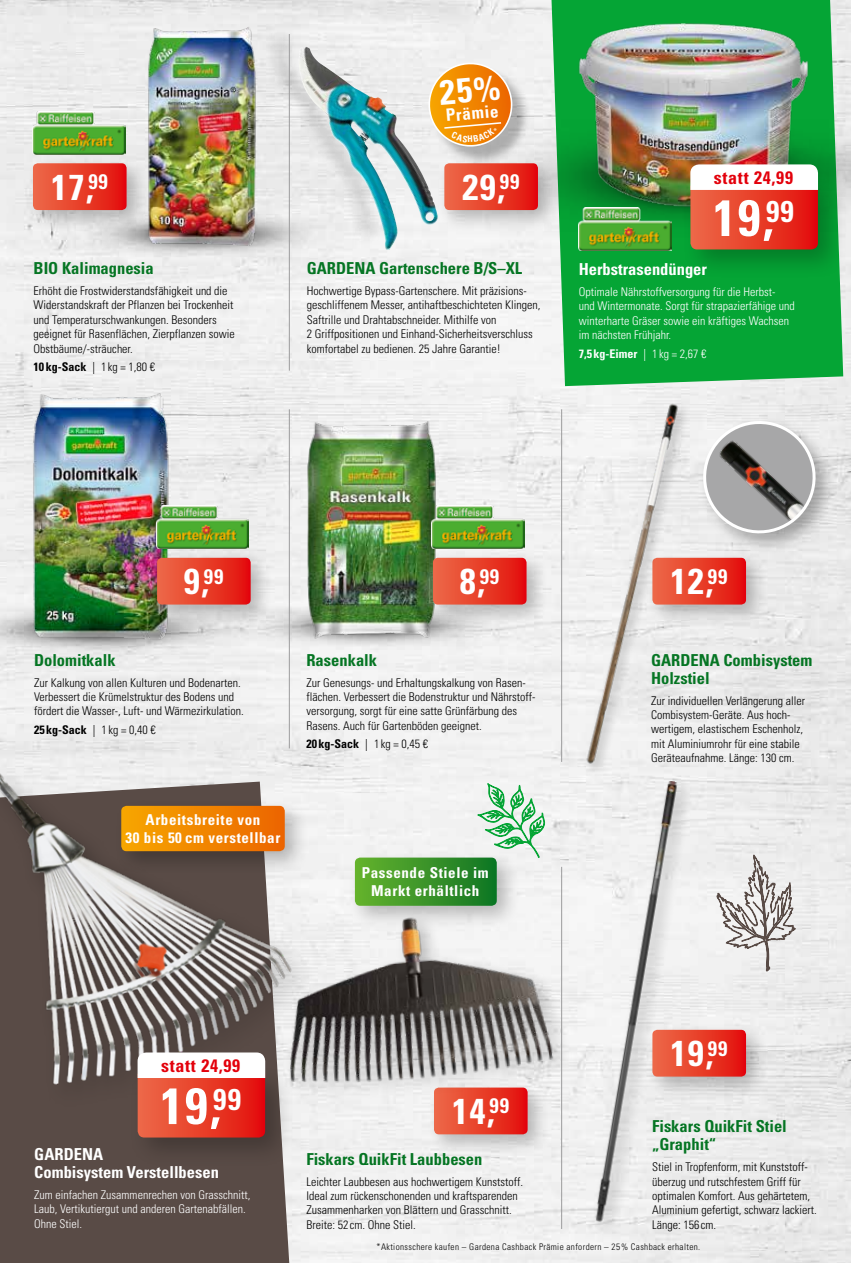
<style>
.page{position:relative;width:851px;height:1263px;background:#fff}
.page>*{position:absolute;margin:0;border:0;box-sizing:border-box;transform-origin:0 0}
.t1{font:700 condensed 51px "Univers LT Std";color:#fff}
.t2{font:700 condensed 36px "Univers LT Std";letter-spacing:.04em;color:#fff}
.t3{font:700 condensed 18px "Univers LT Std";letter-spacing:.04em;color:#e3000b}
.t4{font:700 condensed 17.1px "Univers LT Std";color:#fff}
.t5{font:700 condensed 16.5px/18px "Univers LT Std";color:#057523}
.t6{font:700 condensed 16.5px/18px "Univers LT Std";color:#fff}
.t7{font:700 condensed 15px/18px "Univers LT Std";letter-spacing:.04em;color:#fff;text-align:center}
.t8{font:300 condensed 12px/14.4px "Univers LT Std";color:#000}
.t9{font:300 condensed 12px/14.4px "Univers LT Std";color:#fff}
.t10{font:700 condensed 12px "Univers LT Std";color:#fff}
.t11{font:300 condensed 9.15px "Univers LT Std";letter-spacing:.04em;color:#000}
.t12{font:condensed 8.1px "Univers LT Std";color:#fff}
.s1{font-weight:700}
.s2{font-weight:300}
</style>
<div class="page">
<img style="left:0;top:0;width:850px;height:1263px">
<svg style="left:551px;top:0;width:292px;height:386px;fill:#05a535"></svg>
<img style="left:33px;top:112px;width:93px;height:42px">
<div style="left:26px;top:157px;width:123px;height:76px;background:#000;opacity:.25"></div>
<svg style="left:33px;top:163px;width:93px;height:47px"></svg>
<img style="left:60px;top:190px;width:307px;height:78px">
<img style="left:144px;top:26px;width:115px;height:221px">
<img style="left:407px;top:52px;width:443px;height:203px">
<img style="left:557px;top:5px;width:272px;height:218px">
<div style="left:681px;top:177px;width:167px;height:103px;background:#000;opacity:.25"></div>
<svg style="left:690px;top:164px;width:127px;height:85px"></svg>
<img style="left:578px;top:207px;width:93px;height:43px">
<div style="left:0;top:1111px;width:289px;height:152px;background:#594b46"></div>
<img style="left:0;top:766px;width:311px;height:344px">
<div style="left:129px;top:1065px;width:167px;height:103px;background:#000;opacity:.25"></div>
<svg style="left:137px;top:1052px;width:128px;height:85px"></svg>
<div style="left:114px;top:798px;width:195px;height:78px;background:#000;opacity:.25"></div>
<svg style="left:121px;top:806px;width:164px;height:45px"></svg>
<div style="left:645px;top:551px;width:123px;height:76px;background:#000;opacity:.25"></div>
<svg style="left:699px;top:558px;width:47px;height:46px"></svg>
<img style="left:562px;top:395px;width:137px;height:378px">
<div style="left:437px;top:157px;width:123px;height:76px;background:#000;opacity:.25"></div>
<svg style="left:444px;top:163px;width:94px;height:47px"></svg>
<div style="left:431px;top:65px;width:101px;height:101px;background:#000;opacity:.28"></div>
<div style="left:265px;top:26px;width:117px;height:222px;background:#000;opacity:.75"></div>
<svg style="left:294px;top:50px;width:97px;height:201px"></svg>
<img style="left:298px;top:47px;width:140px;height:203px">
<img style="left:0;top:581px;width:277px;height:85px">
<img style="left:29px;top:391px;width:144px;height:251px">
<img style="left:234px;top:582px;width:300px;height:76px">
<img style="left:305px;top:417px;width:134px;height:227px">
<img style="left:156px;top:506px;width:93px;height:42px">
<div style="left:150px;top:551px;width:123px;height:76px;background:#000;opacity:.25"></div>
<svg style="left:157px;top:558px;width:94px;height:46px"></svg>
<img style="left:432px;top:506px;width:92px;height:42px">
<div style="left:426px;top:551px;width:123px;height:76px;background:#000;opacity:.25"></div>
<svg style="left:433px;top:558px;width:93px;height:46px"></svg>
<hr style="left:289px;top:34px;width:1px;height:337px;background:#9c9c9d">
<hr style="left:561px;top:409px;width:1px;height:353px;background:#9c9c9d">
<hr style="left:289px;top:409px;width:1px;height:339px;background:#9c9c9d">
<hr style="left:561px;top:867px;width:1px;height:362px;background:#9c9c9d">
<svg style="left:716px;top:854px;width:80px;height:117px"></svg>
<div style="left:427px;top:1081px;width:123px;height:76px;background:#000;opacity:.25"></div>
<svg style="left:434px;top:1102px;width:93px;height:32px"></svg>
<div style="left:645px;top:1023px;width:123px;height:76px;background:#000;opacity:.25"></div>
<svg style="left:695px;top:1030px;width:51px;height:46px"></svg>
<div style="left:589px;top:775px;width:106px;height:464px;background:#ebebeb"></div>
<img style="left:568px;top:776px;width:125px;height:449px">
<div style="left:368px;top:1234px;width:338px;height:25px;background:#f1f1f1"></div>
<div style="left:283px;top:911px;width:290px;height:191px;background:#000;opacity:.25"></div>
<img style="left:263px;top:899px;width:302px;height:198px">
<div style="left:348px;top:850px;width:173px;height:80px;background:#000;opacity:.25"></div>
<svg style="left:355px;top:782px;width:189px;height:124px"></svg>
<div style="left:697px;top:416px;width:140px;height:139px;background:#000;opacity:.3"></div>
<svg style="left:694px;top:412px;width:125px;height:130px"></svg>
<svg style="left:427px;top:62px;width:86px;height:86px"></svg>
<h2 class="t2" style="left:51px;top:165px;width:58px">17,<sup>99</sup></h2>
<h3 class="t5" style="left:34px;top:259px;width:122px">BIO Kalimagnesia</h3>
<p class="t8" style="left:34px;top:284px;width:203px">Erhöht die Frostwiderstandsfähigkeit und die Widerstandskraft der Pflanzen bei Trockenheit und Temperaturschwankungen. Besonders geeignet für Rasenflächen, Zierpflanzen sowie Obstbäume/-sträucher.</p>
<p class="t8" style="left:34px;top:360px;width:123px"><span class="s1">10kg-Sack</span> | 1 kg = 1,80 €</p>
<h3 class="t4" style="left:445px;top:105px;width:54px;rotate:-5deg">Prämie</h3>
<p class="t12" style="left:493px;top:125px;width:5px">*</p>
<h2 class="t2" style="left:462px;top:165px;width:58px">29,<sup>99</sup></h2>
<h3 class="t5" style="left:306px;top:259px;width:217px">GARDENA Gartenschere B/S–XL</h3>
<p class="t8" style="left:306px;top:284px;width:235px">Hochwertige Bypass-Gartenschere. Mit präzisions&shy;geschliffenem Messer, antihaftbeschichteten Klingen, Saftrille und Drahtabschneider. Mithilfe von<br>2 Griffpositionen und Einhand-Sicherheitsverschluss komfortabel zu bedienen. 25 Jahre Garantie!</p>
<h3 class="t3" style="left:713px;top:166px;width:81px">statt 24,99</h3>
<h1 class="t1" style="left:713px;top:187px;width:82px">19,<sup>99</sup></h1>
<h3 class="t6" style="left:578px;top:260px;width:130px">Herbstrasendünger</h3>
<p class="t9" style="left:578px;top:285px;width:217px">Optimale Nährstoffversorgung für die Herbst-<br>und Wintermonate. Sorgt für strapazierfähige und winterharte Gräser sowie ein kräftiges Wachsen im nächsten Frühjahr.</p>
<p class="t10" style="left:578px;top:346px;width:129px">7,5 kg-Eimer <span class="s2">| 1 kg = 2,67 €</span></p>
<h2 class="t2" style="left:184px;top:559px;width:41px">9,<sup>99</sup></h2>
<h2 class="t2" style="left:459px;top:559px;width:41px">8,<sup>99</sup></h2>
<h3 class="t5" style="left:34px;top:651px;width:83px">Dolomitkalk</h3>
<p class="t8" style="left:34px;top:675px;width:211px">Zur Kalkung von allen Kulturen und Bodenarten.<br>Verbessert die Krümelstruktur des Bodens und fördert die Wasser-, Luft- und Wärmezirkulation.</p>
<p class="t8" style="left:34px;top:723px;width:123px"><span class="s1">25kg-Sack</span> | 1 kg = 0,40 €</p>
<p class="t7" style="left:125px;top:810px;width:156px">Arbeitsbreite von<br>30 bis 50 cm verstellbar</p>
<h3 class="t5" style="left:306px;top:651px;width:72px">Rasenkalk</h3>
<p class="t8" style="left:306px;top:675px;width:230px">Zur Genesungs- und Erhaltungskalkung von Rasen&shy;flächen. Verbessert die Bodenstruktur und Nährstoff&shy;versorgung, sorgt für eine satte Grünfärbung des Rasens. Auch für Gartenböden geeignet.</p>
<p class="t8" style="left:306px;top:737px;width:123px"><span class="s1">20 kg-Sack</span> | 1 kg = 0,45 €</p>
<p class="t7" style="left:362px;top:864px;width:128px">Passende Stiele im<br>Markt erhältlich</p>
<h3 class="t3" style="left:161px;top:1054px;width:81px">statt 24,99</h3>
<h1 class="t1" style="left:160px;top:1075px;width:82px">19,<sup>99</sup></h1>
<h3 class="t6" style="left:34px;top:1145px;width:186px">GARDENA<br>Combisystem Verstellbesen</h3>
<p class="t9" style="left:34px;top:1187px;width:217px">Zum einfachen Zusammenrechen von Grasschnitt,<br>Laub, Vertikutiergut und anderen Gartenabfällen.<br>Ohne Stiel.</p>
<h2 class="t2" style="left:452px;top:1089px;width:58px">14,<sup>99</sup></h2>
<h3 class="t5" style="left:306px;top:1150px;width:177px">Fiskars QuikFit Laubbesen</h3>
<p class="t8" style="left:306px;top:1174px;width:218px">Leichter Laubbesen aus hochwertigem Kunststoff.<br>Ideal zum rückenschonenden und kraftsparenden Zusammenharken von Blättern und Grasschnitt.<br>Breite: 52 cm. Ohne Stiel.</p>
<h2 class="t2" style="left:670px;top:559px;width:58px">12,<sup>99</sup></h2>
<h3 class="t5" style="left:651px;top:651px;width:163px">GARDENA Combisystem<br>Holzstiel</h3>
<p class="t8" style="left:651px;top:693px;width:156px">Zur individuellen Verlängerung aller Combisystem-Geräte. Aus hoch&shy;wertigem, elastischem Eschenholz, mit Aluminiumrohr für eine stabile Geräteaufnahme. Länge: 130 cm.</p>
<h2 class="t2" style="left:670px;top:1031px;width:58px">19,<sup>99</sup></h2>
<h3 class="t5" style="left:652px;top:1117px;width:136px">Fiskars QuikFit Stiel „Graphit“</h3>
<p class="t8" style="left:652px;top:1160px;width:166px">Stiel in Tropfenform, mit Kunststoff&shy;überzug und rutschfestem Griff für optimalen Komfort. Aus gehärtetem, Aluminium gefertigt, schwarz lackiert.<br>Länge: 156 cm.</p>
<p class="t11" style="left:376px;top:1242px;width:325px">*Aktionsschere kaufen – Gardena Cashback Prämie anfordern – 25% Cashback erhalten.</p>
</div>
